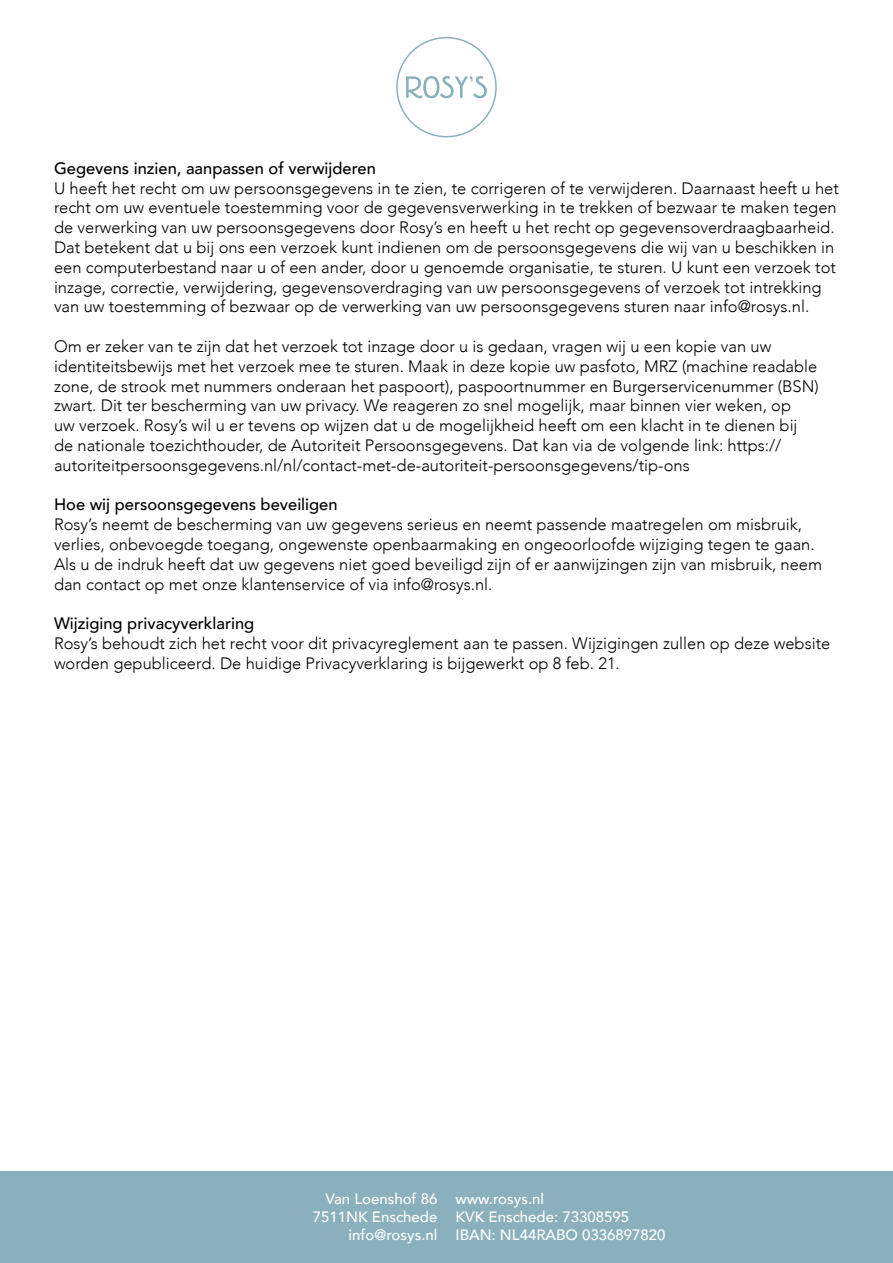
<style>
.page{position:relative;width:893px;height:1263px;background:#fff}
.page>*{position:absolute;margin:0;border:0;box-sizing:border-box;transform-origin:0 0}
.t1{font:300 16.5px/19.8px "Avenir";color:#000}
.t2{font:500 16.5px "Avenir";color:#000}
.t3{font:500 15px "Avenir";color:#fff}
</style>
<div class="page">
<div style="left:0;top:1171px;width:893px;height:92px;background:#89b0bc"></div>
<svg style="left:406px;top:76px;width:81px;height:22px"></svg>
<div style="left:396px;top:37px;width:101px;height:100px;border:2px solid #89b0bc;border-radius:50%"></div>
<p class="t2" style="left:54px;top:154px;width:323px">Gegevens inzien, aanpassen of verwijderen</p>
<p class="t1" style="left:54px;top:178px;width:786px">U heeft het recht om uw persoonsgegevens in te zien, te corrigeren of te verwijderen. Daarnaast heeft u het recht om uw eventuele toestemming voor de gegevensverwerking in te trekken of bezwaar te maken tegen de verwerking van uw persoonsgegevens door Rosy’s en heeft u het recht op gegevensoverdraagbaarheid.<br>Dat betekent dat u bij ons een verzoek kunt indienen om de persoonsgegevens die wij van u beschikken in een computerbestand naar u of een ander, door u genoemde organisatie, te sturen. U kunt een verzoek tot inzage, correctie, verwijdering, gegevensoverdraging van uw persoonsgegevens of verzoek tot intrekking van uw toestemming of bezwaar op de verwerking van uw persoonsgegevens sturen naar info@rosys.nl.</p>
<p class="t1" style="left:54px;top:336px;width:766px">Om er zeker van te zijn dat het verzoek tot inzage door u is gedaan, vragen wij u een kopie van uw identiteitsbewijs met het verzoek mee te sturen. Maak in deze kopie uw pasfoto, MRZ (machine readable zone, de strook met nummers onderaan het paspoort), paspoortnummer en Burgerservicenummer (BSN) zwart. Dit ter bescherming van uw privacy. We reageren zo snel mogelijk, maar binnen vier weken, op<br>uw verzoek. Rosy’s wil u er tevens op wijzen dat u de mogelijkheid heeft om een klacht in te dienen bij de nationale toezichthouder, de Autoriteit Persoonsgegevens. Dat kan via de volgende link: https:// autoriteitpersoonsgegevens.nl/nl/contact-met-de-autoriteit-persoonsgegevens/tip-ons</p>
<p class="t2" style="left:54px;top:490px;width:285px">Hoe wij persoonsgegevens beveiligen</p>
<p class="t1" style="left:54px;top:515px;width:770px">Rosy’s neemt de bescherming van uw gegevens serieus en neemt passende maatregelen om misbruik, verlies, onbevoegde toegang, ongewenste openbaarmaking en ongeoorloofde wijziging tegen te gaan.<br>Als u de indruk heeft dat uw gegevens niet goed beveiligd zijn of er aanwijzingen zijn van misbruik, neem dan contact op met onze klantenservice of via info@rosys.nl.</p>
<p class="t2" style="left:54px;top:609px;width:202px">Wijziging privacyverklaring</p>
<p class="t1" style="left:54px;top:633px;width:778px">Rosy’s behoudt zich het recht voor dit privacyreglement aan te passen. Wijzigingen zullen op deze website worden gepubliceerd. De huidige Privacyverklaring is bijgewerkt op 8 feb. 21.</p>
<p class="t3" style="left:325px;top:1186px;width:114px">Van Loenshof 86</p>
<p class="t3" style="left:313px;top:1204px;width:126px">7511NK Enschede</p>
<p class="t3" style="left:348px;top:1222px;width:90px">info@rosys.nl</p>
<p class="t3" style="left:455px;top:1186px;width:90px">www.rosys.nl</p>
<p class="t3" style="left:455px;top:1204px;width:175px">KVK Enschede: 73308595</p>
<p class="t3" style="left:455px;top:1222px;width:212px">IBAN: NL44RABO 0336897820</p>
</div>
